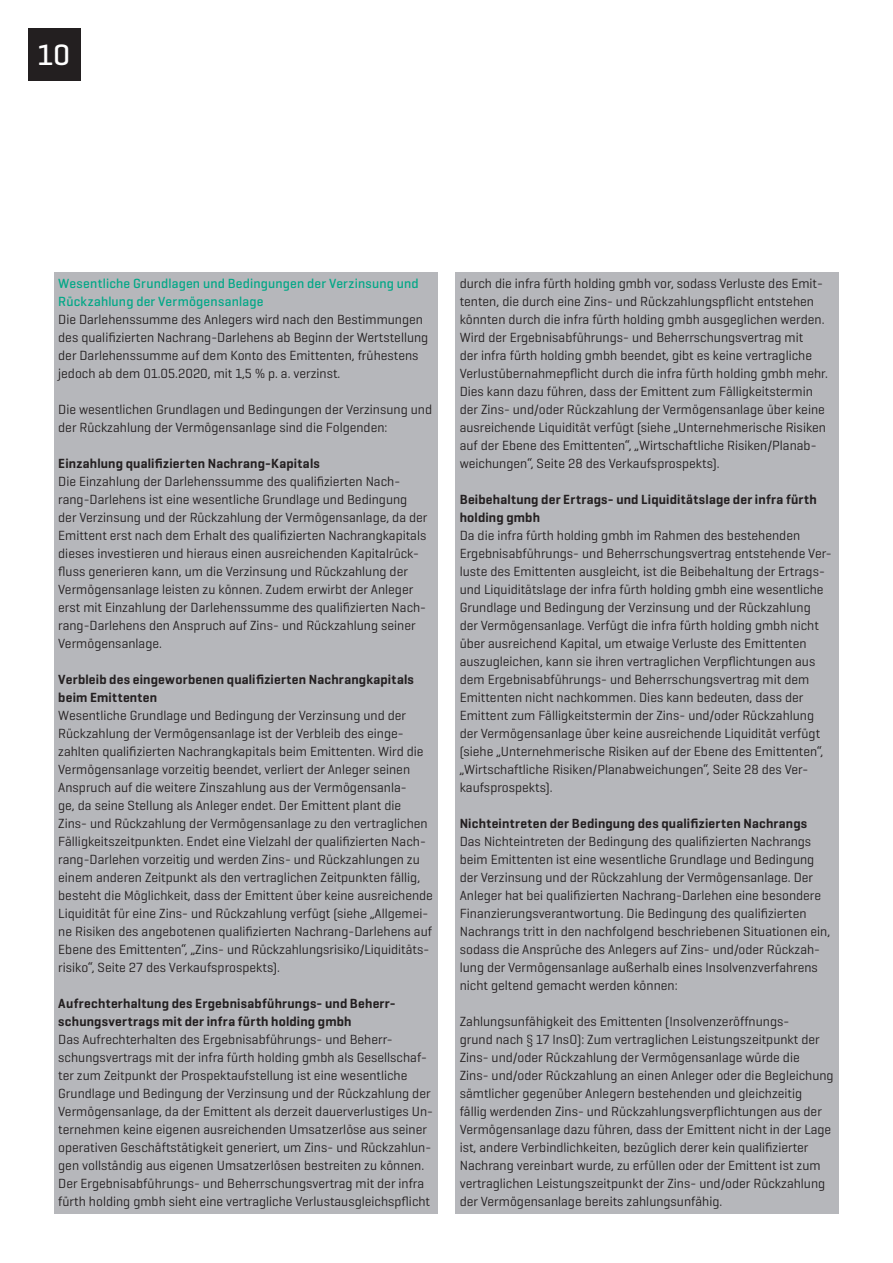
<style>
.page{position:relative;width:893px;height:1263px;background:#fff}
.page>*{position:absolute;margin:0;border:0;box-sizing:border-box;transform-origin:0 0}
.t1{font:500 30px "Geogrotesque";color:#fff}
.Fließtext{font:13.5px/18px "Geogrotesque";color:#231f20}
.Überschrift_3{font:600 13.5px/18px "Geogrotesque";letter-spacing:.01em;color:#231f20}
.Überschrift_1{font:500 13.5px/18px "Geogrotesque";letter-spacing:.01em;color:#00a786}
</style>
<div class="page">
<div style="left:28px;top:28px;width:52px;height:52px;background:#231f20"></div>
<div style="left:54px;top:272px;width:383px;height:941px;background:#b6b7bb"></div>
<div style="left:455px;top:272px;width:384px;height:941px;background:#b6b7bb"></div>
<h1 class="t1" style="left:38px;top:36px;width:34px">10</h1>
<p class="Überschrift_1" style="left:58px;top:274px;width:362px">Wesentliche Grundlagen und Bedingungen der Verzinsung und<br>Rückzahlung der Vermögensanlage</p>
<p class="Fließtext" style="left:58px;top:310px;width:372px">Die Darlehenssumme des Anlegers wird nach den Bestimmungen des qualifizierten Nachrang-Darlehens ab Beginn der Wertstellung der Darlehenssumme auf dem Konto des Emittenten, frühestens jedoch ab dem 01.05.2020, mit 1,5 % p. a. verzinst.</p>
<p class="Fließtext" style="left:58px;top:400px;width:375px">Die wesentlichen Grundlagen und Bedingungen der Verzinsung und der Rückzahlung der Vermögensanlage sind die Folgenden:</p>
<p class="Überschrift_3" style="left:58px;top:454px;width:263px">Einzahlung qualifizierten Nachrang-Kapitals</p>
<p class="Fließtext" style="left:58px;top:472px;width:371px">Die Einzahlung der Darlehenssumme des qualifizierten Nach&shy;rang-Darlehens ist eine wesentliche Grundlage und Bedingung der Verzinsung und der Rückzahlung der Vermögensanlage, da der Emittent erst nach dem Erhalt des qualifizierten Nachrangkapitals dieses investieren und hieraus einen ausreichenden Kapitalrück&shy;fluss generieren kann, um die Verzinsung und Rückzahlung der Vermögensanlage leisten zu können. Zudem erwirbt der Anleger erst mit Einzahlung der Darlehenssumme des qualifizierten Nach&shy;rang-Darlehens den Anspruch auf Zins- und Rückzahlung seiner Vermögensanlage.</p>
<p class="Überschrift_3" style="left:58px;top:670px;width:357px">Verbleib des eingeworbenen qualifizierten Nachrangkapitals beim Emittenten</p>
<p class="Fließtext" style="left:58px;top:706px;width:376px">Wesentliche Grundlage und Bedingung der Verzinsung und der Rückzahlung der Vermögensanlage ist der Verbleib des einge&shy;zahlten qualifizierten Nachrangkapitals beim Emittenten. Wird die Vermögensanlage vorzeitig beendet, verliert der Anleger seinen Anspruch auf die weitere Zinszahlung aus der Vermögensanla-<br>ge, da seine Stellung als Anleger endet. Der Emittent plant die Zins- und Rückzahlung der Vermögensanlage zu den vertraglichen Fälligkeitszeitpunkten. Endet eine Vielzahl der qualifizierten Nach&shy;rang-Darlehen vorzeitig und werden Zins- und Rückzahlungen zu einem anderen Zeitpunkt als den vertraglichen Zeitpunkten fällig, besteht die Möglichkeit, dass der Emittent über keine ausreichende Liquidität für eine Zins- und Rückzahlung verfügt (siehe „Allgemei&shy;ne Risiken des angebotenen qualifizierten Nachrang-Darlehens auf Ebene des Emittenten“, „Zins- und Rückzahlungsrisiko/Liquiditäts&shy;risiko“, Seite 27 des Verkaufsprospekts).</p>
<p class="Überschrift_3" style="left:58px;top:994px;width:339px">Aufrechterhaltung des Ergebnisabführungs- und Beherr&shy;schungsvertrags mit der infra fürth holding gmbh</p>
<p class="Fließtext" style="left:58px;top:1030px;width:376px">Das Aufrechterhalten des Ergebnisabführungs- und Beherr&shy;schungsvertrags mit der infra fürth holding gmbh als Gesellschaf&shy;ter zum Zeitpunkt der Prospektaufstellung ist eine wesentliche Grundlage und Bedingung der Verzinsung und der Rückzahlung der Vermögensanlage, da der Emittent als derzeit dauerverlustiges Un&shy;ternehmen keine eigenen ausreichenden Umsatzerlöse aus seiner operativen Geschäftstätigkeit generiert, um Zins- und Rückzahlun&shy;gen vollständig aus eigenen Umsatzerlösen bestreiten zu können.<br>Der Ergebnisabführungs- und Beherrschungsvertrag mit der infra fürth holding gmbh sieht eine vertragliche Verlustausgleichspflicht</p>
<p class="Fließtext" style="left:460px;top:274px;width:370px">durch die infra fürth holding gmbh vor, sodass Verluste des Emit&shy;tenten, die durch eine Zins- und Rückzahlungspflicht entstehen könnten durch die infra fürth holding gmbh ausgeglichen werden.<br>Wird der Ergebnisabführungs- und Beherrschungsvertrag mit<br>der infra fürth holding gmbh beendet, gibt es keine vertragliche Verlustübernahmepflicht durch die infra fürth holding gmbh mehr.<br>Dies kann dazu führen, dass der Emittent zum Fälligkeitstermin der Zins- und/oder Rückzahlung der Vermögensanlage über keine ausreichende Liquidität verfügt (siehe „Unternehmerische Risiken auf der Ebene des Emittenten“, „Wirtschaftliche Risiken/Planab&shy;weichungen“, Seite 28 des Verkaufsprospekts).</p>
<p class="Überschrift_3" style="left:460px;top:490px;width:359px">Beibehaltung der Ertrags- und Liquiditätslage der infra fürth holding gmbh</p>
<p class="Fließtext" style="left:460px;top:526px;width:373px">Da die infra fürth holding gmbh im Rahmen des bestehenden Ergebnisabführungs- und Beherrschungsvertrag entstehende Ver&shy;luste des Emittenten ausgleicht, ist die Beibehaltung der Ertrags&shy;und Liquiditätslage der infra fürth holding gmbh eine wesentliche Grundlage und Bedingung der Verzinsung und der Rückzahlung der Vermögensanlage. Verfügt die infra fürth holding gmbh nicht über ausreichend Kapital, um etwaige Verluste des Emittenten auszugleichen, kann sie ihren vertraglichen Verpflichtungen aus dem Ergebnisabführungs- und Beherrschungsvertrag mit dem Emittenten nicht nachkommen. Dies kann bedeuten, dass der Emittent zum Fälligkeitstermin der Zins- und/oder Rückzahlung der Vermögensanlage über keine ausreichende Liquidität verfügt (siehe „Unternehmerische Risiken auf der Ebene des Emittenten“, „Wirtschaftliche Risiken/Planabweichungen“, Seite 28 des Ver&shy;kaufsprospekts).</p>
<p class="Überschrift_3" style="left:460px;top:814px;width:349px">Nichteintreten der Bedingung des qualifizierten Nachrangs</p>
<p class="Fließtext" style="left:460px;top:832px;width:372px">Das Nichteintreten der Bedingung des qualifizierten Nachrangs beim Emittenten ist eine wesentliche Grundlage und Bedingung der Verzinsung und der Rückzahlung der Vermögensanlage. Der Anleger hat bei qualifizierten Nachrang-Darlehen eine besondere Finanzierungsverantwortung. Die Bedingung des qualifizierten Nachrangs tritt in den nachfolgend beschriebenen Situationen ein, sodass die Ansprüche des Anlegers auf Zins- und/oder Rückzah&shy;lung der Vermögensanlage außerhalb eines Insolvenzverfahrens nicht geltend gemacht werden können:</p>
<p class="Fließtext" style="left:460px;top:1012px;width:375px">Zahlungsunfähigkeit des Emittenten (Insolvenzeröffnungs-<br>grund nach § 17 InsO): Zum vertraglichen Leistungszeitpunkt der Zins- und/oder Rückzahlung der Vermögensanlage würde die<br>Zins- und/oder Rückzahlung an einen Anleger oder die Begleichung sämtlicher gegenüber Anlegern bestehenden und gleichzeitig<br>fällig werdenden Zins- und Rückzahlungsverpflichtungen aus der Vermögensanlage dazu führen, dass der Emittent nicht in der Lage ist, andere Verbindlichkeiten, bezüglich derer kein qualifizierter Nachrang vereinbart wurde, zu erfüllen oder der Emittent ist zum vertraglichen Leistungszeitpunkt der Zins- und/oder Rückzahlung der Vermögensanlage bereits zahlungsunfähig.</p>
</div>
